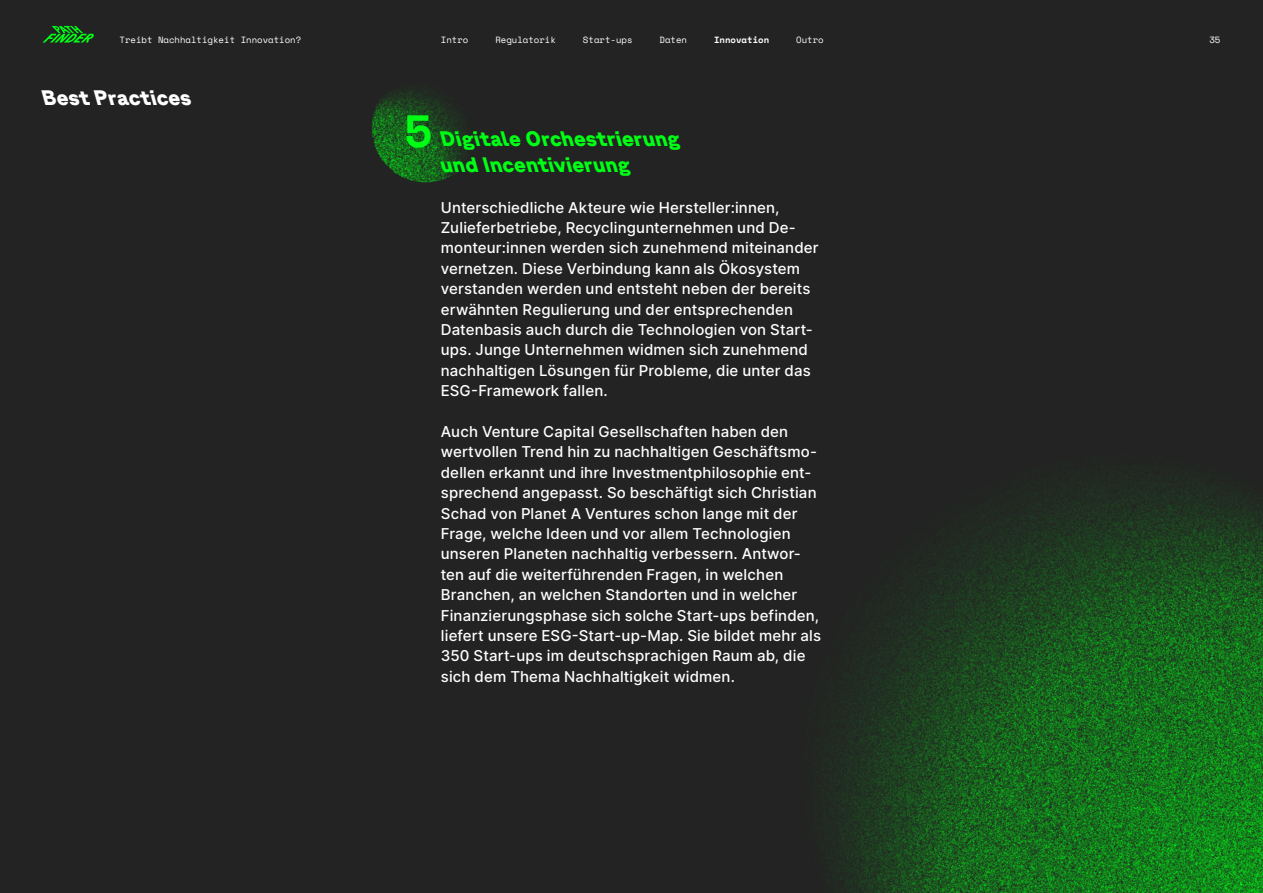
<style>
.page{position:relative;width:1263px;height:893px;background:#232323}
.page>*{position:absolute;margin:0;border:0;box-sizing:border-box;transform-origin:0 0}
.t1{font:700 45px "Space Mono";color:#00ff14}
.Body{font:900 21px/25.5px "GT Planar Retalic 15";color:#00ff14}
.Zwischenüberschrift{font:900 21px "GT Planar Retalic 15";letter-spacing:.005em;color:#fff}
.Body-2{font:500 15px/20.4px "Inter";letter-spacing:.01em;color:#fff}
.t2{font:9px "Space Mono";color:#fff}
.t3{font:700 9px "Space Mono";color:#fff}
</style>
<div class="page">
<svg style="left:813px;top:471px;width:450px;height:422px"></svg>
<svg style="left:370px;top:72px;width:111px;height:110px"></svg>
<svg style="left:43px;top:26px;width:51px;height:17px"></svg>
<p class="t2" style="left:119px;top:33px;width:183px">Treibt Nachhaltigkeit Innovation?</p>
<p class="t2" style="left:441px;top:33px;width:29px">Intro</p>
<p class="t2" style="left:495px;top:33px;width:62px">Regulatorik</p>
<p class="t2" style="left:583px;top:33px;width:51px">Start-ups</p>
<p class="t2" style="left:659px;top:33px;width:29px">Daten</p>
<p class="t3" style="left:714px;top:33px;width:57px">Innovation</p>
<p class="t2" style="left:796px;top:33px;width:29px">Outro</p>
<p class="t2" style="left:1209px;top:33px;width:13px">35</p>
<p class="Zwischenüberschrift" style="left:43px;top:85px;width:150px">Best Practices</p>
<p class="t1" style="left:404px;top:96px;width:29px">5</p>
<p class="Body" style="left:441px;top:126px;width:241px">Digitale Orchestrierung und Incentivierung</p>
<p class="Body-2" style="left:441px;top:197px;width:379px">Unterschiedliche Akteure wie Hersteller:innen, Zulieferbetriebe, Recyclingunternehmen und De&shy;monteur:innen werden sich zunehmend miteinander vernetzen. Diese Verbindung kann als Ökosystem verstanden werden und entsteht neben der bereits erwähnten Regulierung und der entsprechenden Datenbasis auch durch die Technologien von Start&shy;ups. Junge Unternehmen widmen sich zunehmend nachhaltigen Lösungen für Probleme, die unter das ESG-Framework fallen.</p>
<p class="Body-2" style="left:441px;top:421px;width:382px">Auch Venture Capital Gesellschaften haben den wertvollen Trend hin zu nachhaltigen Geschäftsmo&shy;dellen erkannt und ihre Investmentphilosophie ent&shy;sprechend angepasst. So beschäftigt sich Christian Schad von Planet A Ventures schon lange mit der Frage, welche Ideen und vor allem Technologien unseren Planeten nachhaltig verbessern. Antwor&shy;ten auf die weiterführenden Fragen, in welchen Branchen, an welchen Standorten und in welcher Finanzierungsphase sich solche Start-ups befinden, liefert unsere ESG-Start-up-Map. Sie bildet mehr als 350 Start-ups im deutschsprachigen Raum ab, die sich dem Thema Nachhaltigkeit widmen.</p>
</div>
